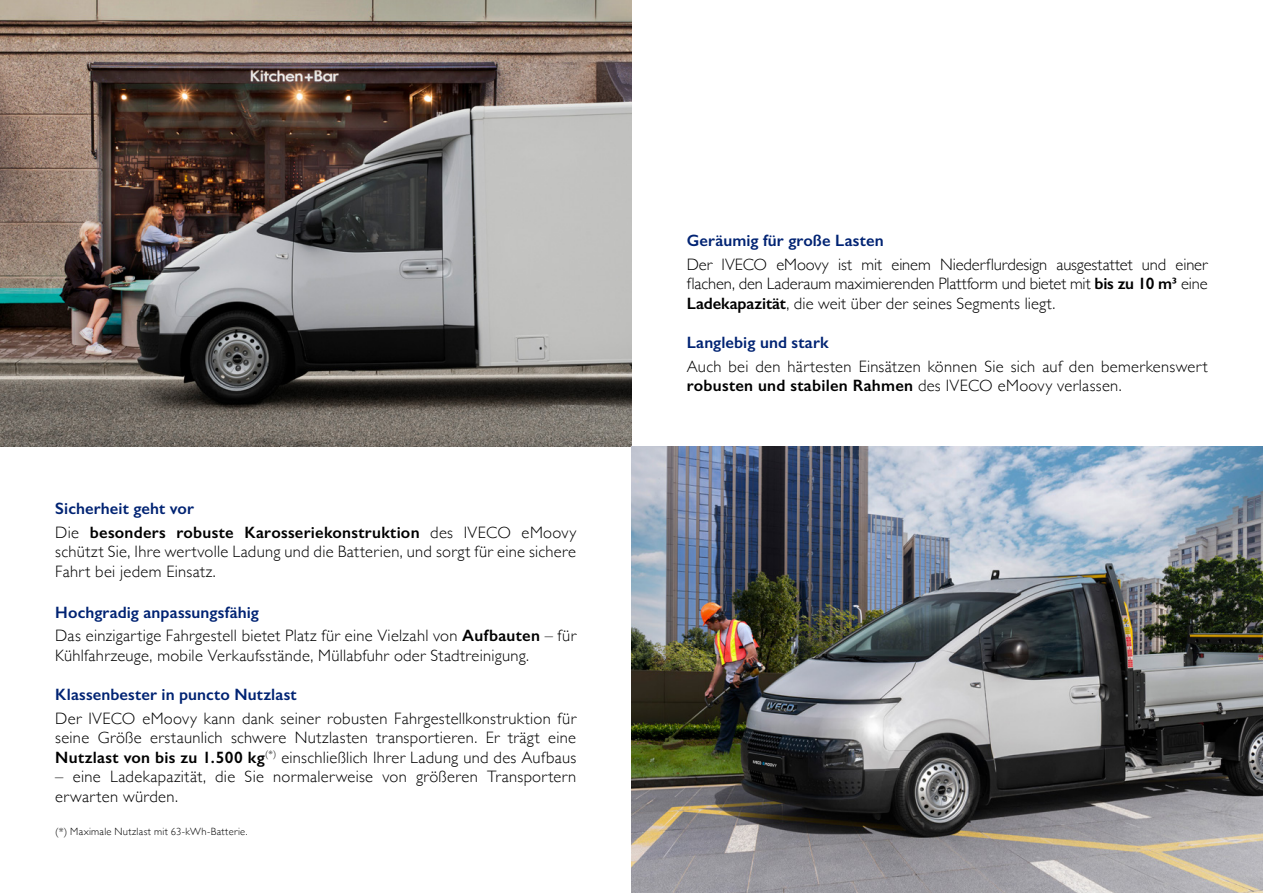
<style>
.page{position:relative;width:1263px;height:893px;background:#fff}
.page>*{position:absolute;margin:0;border:0;box-sizing:border-box;transform-origin:0 0}
.t1{font:300 16.5px/19.5px "Gill Sans";letter-spacing:.02em;color:#000}
.t2{font:600 16.5px/23.7px "Gill Sans";letter-spacing:.015em;color:#000}
.t3{font:600 16.5px "Gill Sans";letter-spacing:.01em;color:#002373}
.t4{font:300 10.5px "Gill Sans";letter-spacing:.03em;color:#000}
.s1{color:#002373}
.s2{font-weight:300}
.s3{font-weight:600;color:#002373}
.s4{font-weight:600}
</style>
<div class="page">
<img style="left:0;top:0;width:631px;height:446px">
<img style="left:631px;top:446px;width:632px;height:447px">
<p class="t2" style="left:55px;top:496px;width:522px"><span class="s1">Sicherheit geht vor<br></span><span class="s2">Die</span> besonders robuste Karosseriekonstruktion <span class="s2">des IVECO eMoovy</span></p>
<p class="t1" style="left:55px;top:541px;width:522px">schützt Sie, Ihre wertvolle Ladung und die Batterien, und sorgt für eine sichere<br>Fahrt bei jedem Einsatz.</p>
<p class="t1" style="left:55px;top:600px;width:522px;line-height:23.7px"><span class="s3">Hochgradig anpassungsfähig<br></span>Das einzigartige Fahrgestell bietet Platz für eine Vielzahl von <span class="s4">Aufbauten</span> – für</p>
<p class="t1" style="left:55px;top:645px;width:475px">Kühlfahrzeuge, mobile Verkaufsstände, Müllabfuhr oder Stadtreinigung.</p>
<p class="t3" style="left:55px;top:684px;width:243px">Klassenbester in puncto Nutzlast</p>
<p class="t1" style="left:55px;top:708px;width:522px;text-align:justify">Der IVECO eMoovy kann dank seiner robusten Fahrgestellkonstruktion für seine Größe erstaunlich schwere Nutzlasten transportieren. Er trägt eine <span class="s4">Nutzlast von bis zu 1.500 kg</span><sup>(*)</sup> einschließlich Ihrer Ladung und des Aufbaus</p>
<p class="t1" style="left:55px;top:766px;width:522px">– eine Ladekapazität, die Sie normalerweise von größeren Transportern erwarten würden.</p>
<p class="t4" style="left:55px;top:823px;width:194px">(*) Maximale Nutzlast mit 63-kWh-Batterie.</p>
<p class="t3" style="left:687px;top:231px;width:198px">Geräumig für große Lasten</p>
<p class="t1" style="left:687px;top:254px;width:522px;text-align:justify">Der IVECO eMoovy ist mit einem Niederflurdesign ausgestattet und einer flachen, den Laderaum maximierenden Plattform und bietet mit <span class="s4">bis zu 10 m³</span> eine <span class="s4">Ladekapazität</span>, die weit über der seines Segments liegt.</p>
<p class="t3" style="left:687px;top:332px;width:143px">Langlebig und stark</p>
<p class="t1" style="left:687px;top:356px;width:522px">Auch bei den härtesten Einsätzen können Sie sich auf den bemerkenswert <span class="s4">robusten und stabilen Rahmen</span> des IVECO eMoovy verlassen.</p>
</div>
